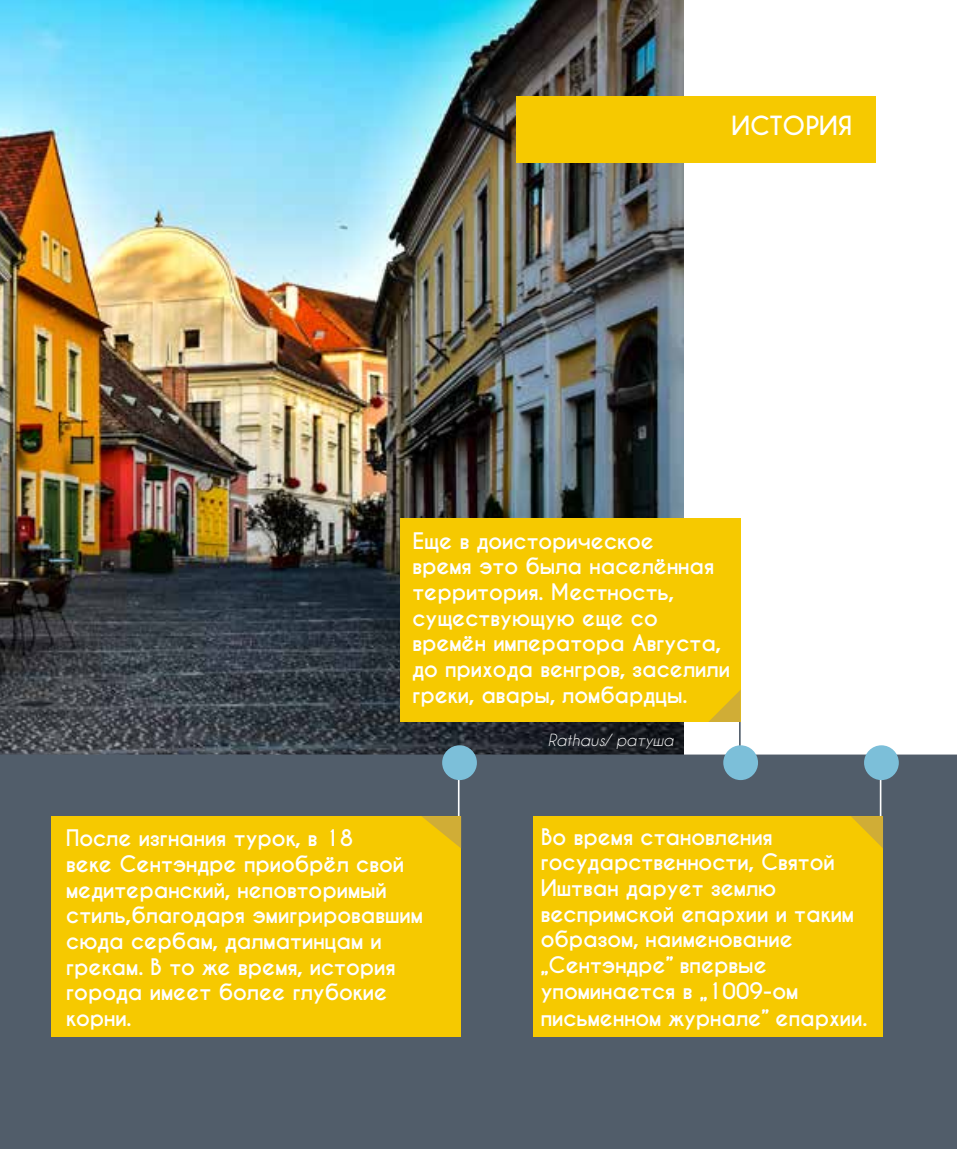
<style>
.page{position:relative;width:957px;height:1149px;background:#fff}
.page>*{position:absolute;margin:0;border:0;box-sizing:border-box;transform-origin:0 0}
.t1{font:700 24.75px "Caviar Dreams";color:#fff}
.t2{font:700 21.38px/25.7px "Caviar Dreams";color:#fff}
.t3{font:italic 15.75px "Caviar Dreams";color:#fff}
</style>
<div class="page">
<img style="left:0;top:0;width:684px;height:754px">
<div style="left:0;top:762px;width:957px;height:386px;background:#515d6a"></div>
<div style="left:0;top:754px;width:957px;height:16px;background:#515d6a"></div>
<hr style="left:880px;top:770px;width:1px;height:61px;background:#fff">
<hr style="left:458px;top:770px;width:1px;height:61px;background:#fff">
<hr style="left:739px;top:700px;width:1px;height:60px;background:#515d6a">
<div style="left:400px;top:518px;width:340px;height:203px;background:#f6c900"></div>
<svg style="left:709px;top:690px;width:31px;height:31px"></svg>
<div style="left:52px;top:815px;width:409px;height:221px;background:#f6c900"></div>
<svg style="left:421px;top:815px;width:40px;height:33px"></svg>
<div style="left:534px;top:815px;width:349px;height:221px;background:#f6c900"></div>
<svg style="left:850px;top:815px;width:33px;height:33px"></svg>
<div style="left:442px;top:745px;width:35px;height:34px;background:#7cbfd9;border-radius:50%"></div>
<div style="left:723px;top:745px;width:35px;height:34px;background:#7cbfd9;border-radius:50%"></div>
<div style="left:864px;top:745px;width:35px;height:34px;background:#7cbfd9;border-radius:50%"></div>
<div style="left:517px;top:96px;width:359px;height:66px;background:#f6c900"></div>
<p class="t1" style="left:731px;top:110px;width:122px">ИСТОРИЯ</p>
<p class="t2" style="left:412px;top:528px;width:319px">Еще в доисторическое<br>время это была населённая территория. Местность, существующую еще со времён императора Августа, до прихода венгров, заселили греки, авары, ломбардцы.</p>
<p class="t2" style="left:66px;top:825px;width:358px">После изгнания турок, в 18<br>веке Сентэндре приобрёл свой медитеранский, неповторимый стиль,благодаря эмигрировавшим сюда сербам, далматинцам и грекам. В то же время, история города имеет более глубокие корни.</p>
<p class="t3" style="left:548px;top:730px;width:127px">Rathaus/ ратуша</p>
<p class="t2" style="left:541px;top:824px;width:328px">Во время становления государственности, Святой<br>Иштван дарует землю веспримской епархии и таким образом, наименование „Сентэндре” впервые упоминается в „1009-ом письменном журнале” епархии.</p>
</div>
